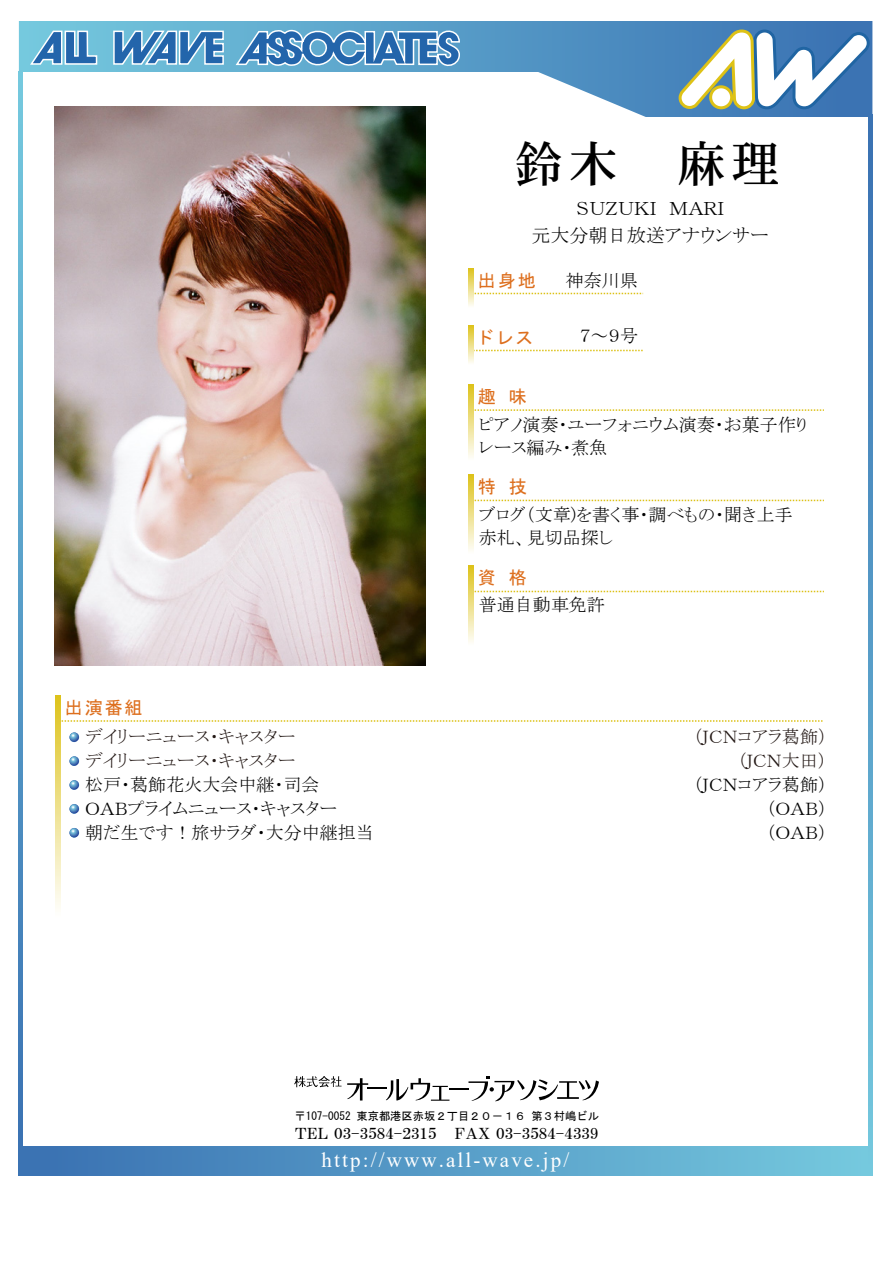
<style>
.page{position:relative;width:893px;height:1263px;background:#fff}
.page>*{position:absolute;margin:0;border:0;box-sizing:border-box;transform-origin:0 0}
.t1{font:49.2px "DFHS Mincho W5 WINP RKSJ H";color:#000}
.t2{font:21px "Times New Roman";letter-spacing:.1em;color:#fff}
.t3{font:19.05px/27px "MS P Mincho";color:#000;text-align:center}
.t4{font:18px/24px "MS P Mincho";color:#000}
.t5{font:18px/24px "MS P Mincho";color:#231815}
.t6{font:18px "MS Gothic";letter-spacing:.1em;color:#dd6f1e}
.t7{font:15px "HGS Mincho B";color:#000;scale:1.19 1}
.t8{font:11.25px "MS Gothic";color:#000}
</style>
<div class="page">
<div style="left:21px;top:1147px;width:849px;height:29px;background:linear-gradient(to right,#3970b1,#75c9de)"></div>
<svg style="left:868px;top:117px;width:4px;height:1059px;background:#579cc7"></svg>
<svg style="left:19px;top:117px;width:3px;height:1059px;background:#559ac6"></svg>
<svg style="left:347px;top:1076px;width:252px;height:25px"></svg>
<svg style="left:294px;top:1076px;width:47px;height:11px"></svg>
<svg style="left:19px;top:21px;width:853px;height:96px"></svg>
<svg style="left:677px;top:21px;width:194px;height:90px"></svg>
<svg style="left:29px;top:26px;width:431px;height:45px;background:#66a2cb"></svg>
<svg style="left:60px;top:720px;width:763px;height:2px;background:#f1e7a7"></svg>
<svg style="left:56px;top:695px;width:4px;height:213px"></svg>
<svg style="left:473px;top:409px;width:351px;height:2px"></svg>
<svg style="left:468px;top:384px;width:5px;height:74px"></svg>
<svg style="left:473px;top:293px;width:170px;height:1px"></svg>
<svg style="left:473px;top:350px;width:170px;height:1px"></svg>
<svg style="left:473px;top:500px;width:351px;height:1px"></svg>
<svg style="left:468px;top:475px;width:5px;height:76px"></svg>
<svg style="left:473px;top:591px;width:351px;height:1px"></svg>
<svg style="left:468px;top:566px;width:5px;height:76px"></svg>
<svg style="left:69px;top:732px;width:10px;height:10px"></svg>
<svg style="left:69px;top:756px;width:10px;height:10px"></svg>
<svg style="left:69px;top:780px;width:10px;height:10px"></svg>
<svg style="left:69px;top:804px;width:10px;height:10px"></svg>
<svg style="left:69px;top:828px;width:10px;height:10px"></svg>
<svg style="left:468px;top:268px;width:5px;height:38px"></svg>
<svg style="left:468px;top:325px;width:5px;height:38px"></svg>
<img style="left:54px;top:106px;width:371px;height:560px">
<h1 class="t1" style="left:514px;top:139px;width:267px">鈴木　麻理</h1>
<p class="t3" style="left:531px;top:195px;width:239px">ＳＵＺＵＫＩ　ＭＡＲＩ<br>元大分朝日放送アナウンサー</p>
<p class="t6" style="left:478px;top:271px;width:59px">出身地</p>
<p class="t6" style="left:475px;top:328px;width:59px">ドレス</p>
<p class="t6" style="left:478px;top:388px;width:50px">趣 味</p>
<p class="t4" style="left:565px;top:269px;width:73px">神奈川県</p>
<p class="t4" style="left:579px;top:324px;width:60px">７～９号</p>
<p class="t4" style="left:478px;top:414px;width:330px;line-height:22.5px">ピアノ演奏・ユーフォニウム演奏・お菓子作りレース編み・煮魚</p>
<p class="t6" style="left:478px;top:478px;width:50px">特 技</p>
<p class="t4" style="left:478px;top:503px;width:315px;line-height:22.5px">ブログ（文章)を書く事・調べもの・聞き上手赤札、見切品探し</p>
<p class="t6" style="left:478px;top:569px;width:50px">資 格</p>
<p class="t6" style="left:65px;top:698px;width:79px">出演番組</p>
<p class="t5" style="left:85px;top:724px;width:212px">デイリーニュース・キャスターデイリーニュース・キャスター</p>
<p class="t4" style="left:85px;top:772px;width:290px">松戸・葛飾花火大会中継・司会<br>ＯＡＢプライムニュース・キャスター<br>朝だ生です！旅サラダ・大分中継担当</p>
<p class="t4" style="left:478px;top:593px;width:127px">普通自動車免許</p>
<p class="t5" style="left:693px;top:724px;width:135px;text-align:right">（ＪＣＮコアラ葛飾）（ＪＣＮ大田）</p>
<p class="t4" style="left:766px;top:772px;width:62px;text-align:justify;text-indent:-73px">（ＪＣＮコアラ葛飾）（ＯＡＢ）（ＯＡＢ）</p>
<p class="t8" style="left:294px;top:1110px;width:306px">〒107-0052 東京都港区赤坂２丁目２０－１６ 第３村嶋ビル</p>
<p class="t7" style="left:295px;top:1126px;width:257px">TEL 03-3584-2315　FAX 03-3584-4339</p>
<p class="t2" style="left:321px;top:1145px;width:249px">http://www.all-wave.jp/</p>
</div>
